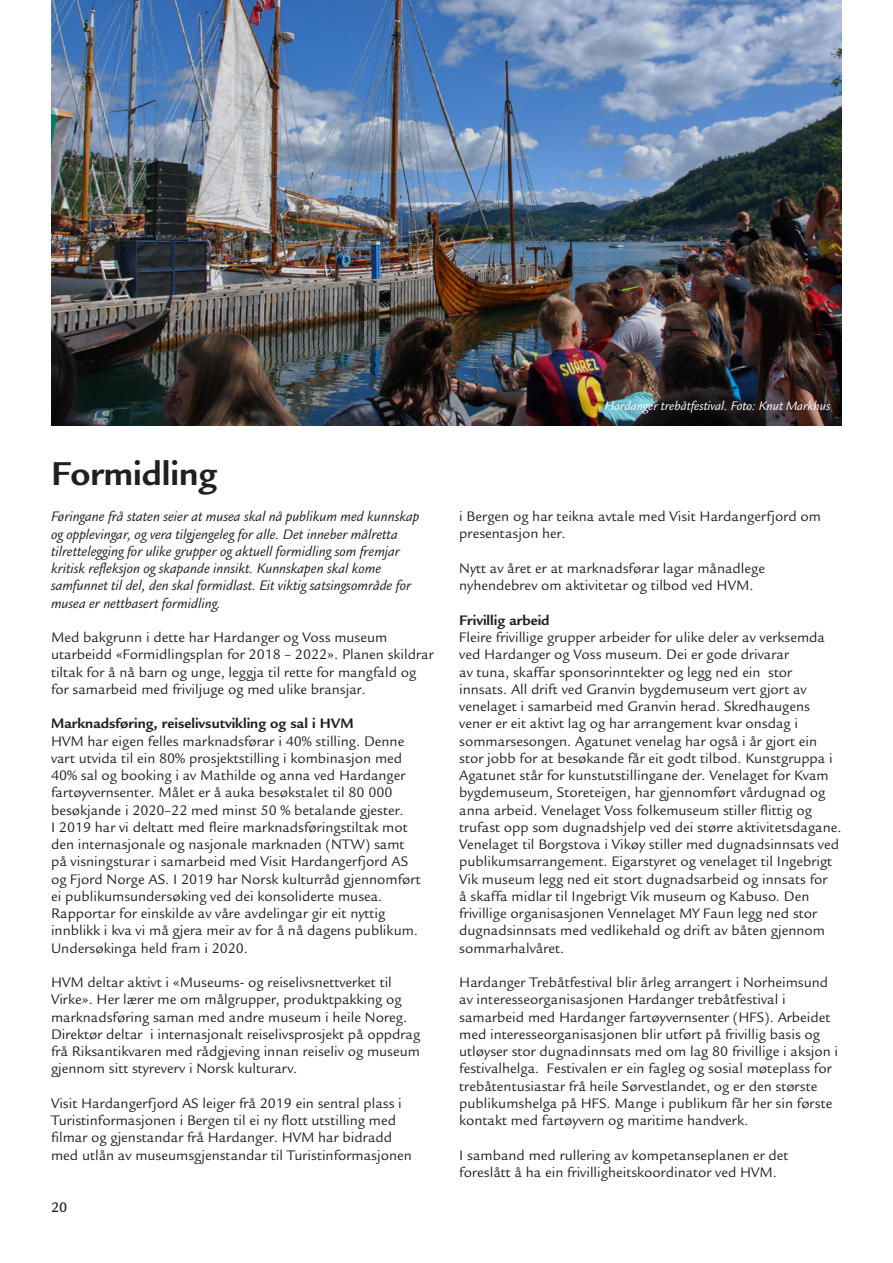
<style>
.page{position:relative;width:893px;height:1263px;background:#fff}
.page>*{position:absolute;margin:0;border:0;box-sizing:border-box;transform-origin:0 0}
.Stor_overskrift{font:700 36px "Legacy Sans";color:#231f20}
.Brødtekst_-_mindre{font:15px/17.2px "Legacy Sans";color:#231f20}
.Brødtekst_-_mindre-2{font:italic 15px/17.2px "Legacy Sans";color:#231f20}
.Brødtekst_-_mindre-3{font:700 15px "Legacy Sans";color:#231f20}
.t1{font:500 15px "Legacy Sans";color:#231f20}
.Bilettekst{font:italic 13.5px "Legacy Sans";color:#fff}
</style>
<div class="page">
<img style="left:51px;top:0;width:791px;height:425px">
<p class="Stor_overskrift" style="left:51px;top:453px;width:168px">Formidling</p>
<p class="Brødtekst_-_mindre-2" style="left:51px;top:508px;width:370px">Føringane frå staten seier at musea skal nå publikum med kunnskap og opplevingar, og vera tilgjengeleg for alle. Det inneber målretta tilrettelegging for ulike grupper og aktuell formidling som fremjar kritisk refleksjon og skapande innsikt. Kunnskapen skal kome samfunnet til del, den skal formidlast. Eit viktig satsingsområde for musea er nettbasert formidling.</p>
<p class="Brødtekst_-_mindre" style="left:51px;top:629px;width:384px">Med bakgrunn i dette har Hardanger og Voss museum utarbeidd «Formidlingsplan for 2018 – 2022». Planen skildrar tiltak for å nå barn og unge, leggja til rette for mangfald og for samarbeid med friviljuge og med ulike bransjar.</p>
<p class="Brødtekst_-_mindre-3" style="left:51px;top:715px;width:304px">Marknadsføring, reiselivsutvikling og sal i HVM</p>
<p class="Brødtekst_-_mindre" style="left:51px;top:732px;width:371px">HVM har eigen felles marknadsførar i 40% stilling. Denne vart utvida til ein 80% prosjektstilling i kombinasjon med 40% sal og booking i av Mathilde og anna ved Hardanger fartøyvernsenter. Målet er å auka besøkstalet til 80 000 besøkjande i 2020–22 med minst 50 % betalande gjester.<br>I 2019 har vi deltatt med fleire marknadsføringstiltak mot den internasjonale og nasjonale marknaden (NTW) samt på visningsturar i samarbeid med Visit Hardangerfjord AS og Fjord Norge AS. I 2019 har Norsk kulturråd gjennomført ei publikumsundersøking ved dei konsoliderte musea.<br>Rapportar for einskilde av våre avdelingar gir eit nyttig innblikk i kva vi må gjera meir av for å nå dagens publikum.<br>Undersøkinga held fram i 2020.</p>
<p class="Brødtekst_-_mindre" style="left:51px;top:974px;width:371px">HVM deltar aktivt i «Museums- og reiselivsnettverket til Virke». Her lærer me om målgrupper, produktpakking og marknadsføring saman med andre museum i heile Noreg.<br>Direktør deltar i internasjonalt reiselivsprosjekt på oppdrag frå Riksantikvaren med rådgjeving innan reiseliv og museum gjennom sitt styreverv i Norsk kulturarv.</p>
<p class="Brødtekst_-_mindre" style="left:51px;top:1094px;width:362px">Visit Hardangerfjord AS leiger frå 2019 ein sentral plass i Turistinformasjonen i Bergen til ei ny flott utstilling med filmar og gjenstandar frå Hardanger. HVM har bidradd med utlån av museumsgjenstandar til Turistinformasjonen</p>
<p class="t1" style="left:51px;top:1199px;width:18px">20</p>
<p class="Bilettekst" style="left:605px;top:398px;width:227px">Hardanger trebåtfestival. Foto: Knut Markhus</p>
<p class="Brødtekst_-_mindre" style="left:459px;top:508px;width:363px">i Bergen og har teikna avtale med Visit Hardangerfjord om presentasjon her.</p>
<p class="Brødtekst_-_mindre" style="left:459px;top:560px;width:307px">Nytt av året er at marknadsførar lagar månadlege nyhendebrev om aktivitetar og tilbod ved HVM.</p>
<p class="Brødtekst_-_mindre-3" style="left:459px;top:611px;width:92px">Frivillig arbeid</p>
<p class="Brødtekst_-_mindre" style="left:459px;top:629px;width:384px">Fleire frivillige grupper arbeider for ulike deler av verksemda ved Hardanger og Voss museum. Dei er gode drivarar<br>av tuna, skaffar sponsorinntekter og legg ned ein stor innsats. All drift ved Granvin bygdemuseum vert gjort av venelaget i samarbeid med Granvin herad. Skredhaugens vener er eit aktivt lag og har arrangement kvar onsdag i sommarsesongen. Agatunet venelag har også i år gjort ein stor jobb for at besøkande får eit godt tilbod. Kunstgruppa i Agatunet står for kunstutstillingane der. Venelaget for Kvam bygdemuseum, Storeteigen, har gjennomført vårdugnad og anna arbeid. Venelaget Voss folkemuseum stiller flittig og trufast opp som dugnadshjelp ved dei større aktivitetsdagane.<br>Venelaget til Borgstova i Vikøy stiller med dugnadsinnsats ved publikumsarrangement. Eigarstyret og venelaget til Ingebrigt Vik museum legg ned eit stort dugnadsarbeid og innsats for<br>å skaffa midlar til Ingebrigt Vik museum og Kabuso. Den frivillige organisasjonen Vennelaget MY Faun legg ned stor dugnadsinnsats med vedlikehald og drift av båten gjennom sommarhalvåret.</p>
<p class="Brødtekst_-_mindre" style="left:459px;top:974px;width:380px">Hardanger Trebåtfestival blir årleg arrangert i Norheimsund av interesseorganisasjonen Hardanger trebåtfestival i samarbeid med Hardanger fartøyvernsenter (HFS). Arbeidet med interesseorganisasjonen blir utført på frivillig basis og utløyser stor dugnadinnsats med om lag 80 frivillige i aksjon i festivalhelga. Festivalen er ein fagleg og sosial møteplass for trebåtentusiastar frå heile Sørvestlandet, og er den største publikumshelga på HFS. Mange i publikum får her sin første kontakt med fartøyvern og maritime handverk.</p>
<p class="Brødtekst_-_mindre" style="left:459px;top:1146px;width:331px">I samband med rullering av kompetanseplanen er det foreslått å ha ein frivilligheitskoordinator ved HVM.</p>
</div>
